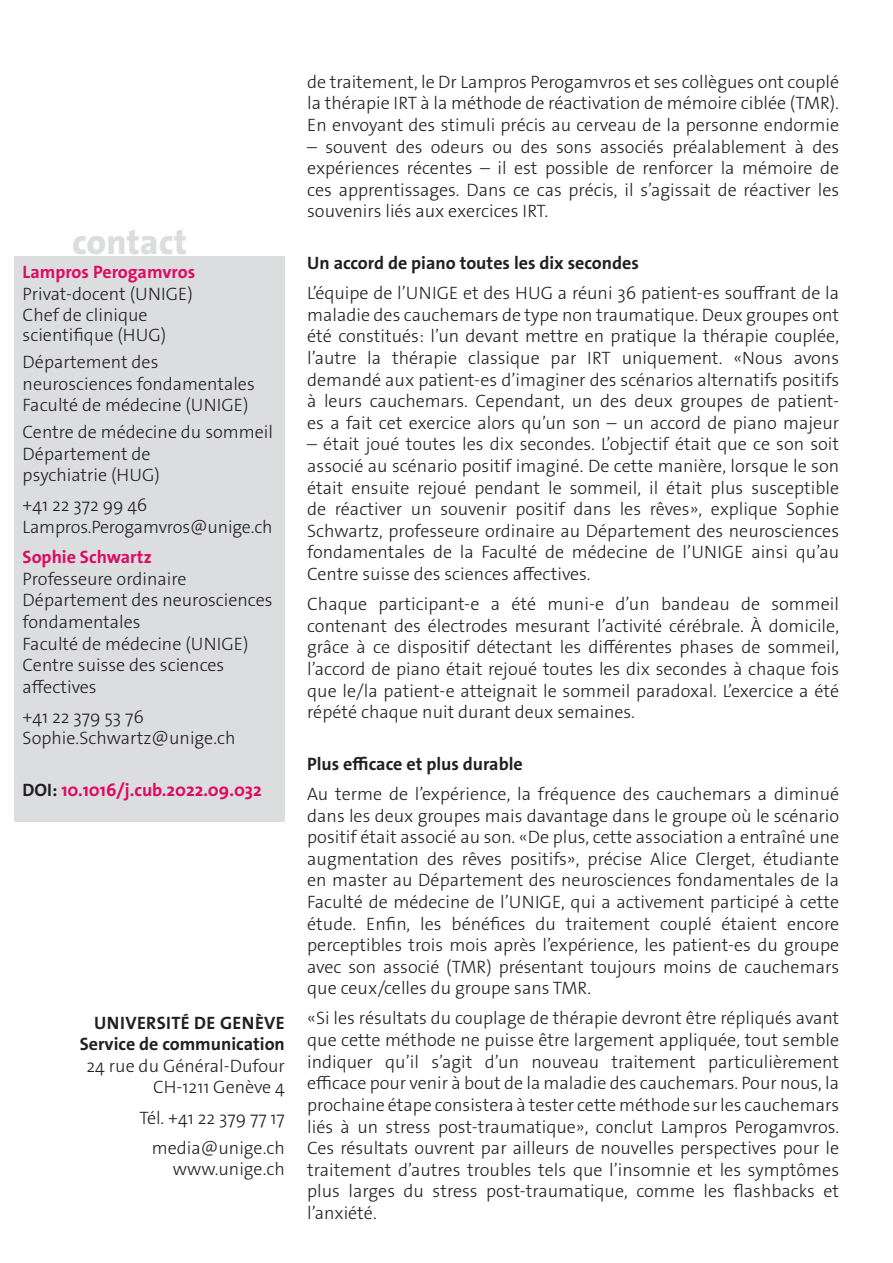
<style>
.page{position:relative;width:893px;height:1263px;background:#fff}
.page>*{position:absolute;margin:0;border:0;box-sizing:border-box;transform-origin:0 0}
._4__texte_courant{font:800 35.7px "The Sans Os F";color:#dcdddf}
._4__texte_courant-2{font:300 18px/21.6px "The Sans Os F";color:#231f20}
.texte_courant{font:300 18px/21.6px "The Sans Os F";color:#231f20;text-align:right}
._4__texte_courant-3{font:700 18px "The Sans Os F";color:#231f20}
._4__texte_courant-4{font:700 18px "The Sans Os F";color:#db0a62}
.texte_courant-2{font:700 18px "The Sans Os F";letter-spacing:.02em;color:#231f20}
.s1{font-weight:700;color:#db0a62}
.s2{color:#231f20}
.s3{font-weight:700}
</style>
<div class="page">
<div style="left:14px;top:256px;width:271px;height:566px;background:#dcdddf"></div>
<p class="_4__texte_courant" style="left:72px;top:219px;width:116px">contact</p>
<p class="_4__texte_courant-2" style="left:23px;top:261px;width:174px"><span class="s1">Lampros Perogamvros<br></span>Privat-docent (UNIGE)<br>Chef de clinique</p>
<p class="_4__texte_courant-2" style="left:23px;top:321px;width:145px;line-height:27px">scientifique (HUG)<br>Département des</p>
<p class="_4__texte_courant-2" style="left:23px;top:373px;width:234px">neurosciences fondamentales<br>Faculté de médecine (UNIGE)</p>
<p class="_4__texte_courant-2" style="left:23px;top:421px;width:252px">Centre de médecine du sommeil<br>Département de<br>psychiatrie (HUG)</p>
<p class="_4__texte_courant-2" style="left:23px;top:495px;width:252px">+41 22 372 99 46<br>Lampros.Perogamvros@unige.ch</p>
<p class="_4__texte_courant-2" style="left:23px;top:546px;width:251px"><span class="s1">Sophie Schwartz<br></span>Professeure ordinaire<br>Département des neurosciences fondamentales<br>Faculté de médecine (UNIGE)<br>Centre suisse des sciences affectives</p>
<p class="_4__texte_courant-2" style="left:23px;top:706px;width:214px">+41 22 379 53 76<br>Sophie.Schwartz@unige.ch</p>
<p class="_4__texte_courant-4" style="left:23px;top:778px;width:241px"><span class="s2">DOI:</span> 10.1016/j.cub.2022.09.032</p>
<p class="texte_courant-2" style="left:94px;top:1011px;width:192px">UNIVERSITÉ DE GENÈVE</p>
<p class="texte_courant" style="left:80px;top:1033px;width:207px"><span class="s3">Service de communication<br></span>24 rue du Général-Dufour<br>CH-1211 Genève 4</p>
<p class="texte_courant" style="left:139px;top:1107px;width:147px">Tél. +41 22 379 77 17</p>
<p class="texte_courant" style="left:152px;top:1137px;width:135px">media@unige.ch www.unige.ch</p>
<p class="_4__texte_courant-2" style="left:307px;top:71px;width:533px;text-align:justify">de traitement, le Dr Lampros Perogamvros et ses collègues ont couplé la thérapie IRT à la méthode de réactivation de mémoire ciblée (TMR).<br>En envoyant des stimuli précis au cerveau de la personne endormie</p>
<p class="_4__texte_courant-2" style="left:307px;top:136px;width:533px;text-align:justify">– souvent des odeurs ou des sons associés préalablement à des expériences récentes – il est possible de renforcer la mémoire de ces apprentissages. Dans ce cas précis, il s’agissait de réactiver les souvenirs liés aux exercices IRT.</p>
<p class="_4__texte_courant-3" style="left:307px;top:251px;width:333px">Un accord de piano toutes les dix secondes</p>
<p class="_4__texte_courant-2" style="left:307px;top:282px;width:533px;text-align:justify">L’équipe de l’UNIGE et des HUG a réuni 36 patient-es souffrant de la maladie des cauchemars de type non traumatique. Deux groupes ont été constitués: l’un devant mettre en pratique la thérapie couplée, l’autre la thérapie classique par IRT uniquement. «Nous avons demandé aux patient-es d’imaginer des scénarios alternatifs positifs à leurs cauchemars. Cependant, un des deux groupes de patient&shy;es a fait cet exercice alors qu’un son – un accord de piano majeur</p>
<p class="_4__texte_courant-2" style="left:307px;top:434px;width:533px;text-align:justify">– était joué toutes les dix secondes. L’objectif était que ce son soit associé au scénario positif imaginé. De cette manière, lorsque le son était ensuite rejoué pendant le sommeil, il était plus susceptible de réactiver un souvenir positif dans les rêves», explique Sophie Schwartz, professeure ordinaire au Département des neurosciences fondamentales de la Faculté de médecine de l’UNIGE ainsi qu’au Centre suisse des sciences affectives.</p>
<p class="_4__texte_courant-2" style="left:307px;top:593px;width:533px;text-align:justify">Chaque participant-e a été muni-e d’un bandeau de sommeil contenant des électrodes mesurant l’activité cérébrale. À domicile, grâce à ce dispositif détectant les différentes phases de sommeil, l’accord de piano était rejoué toutes les dix secondes à chaque fois que le/la patient-e atteignait le sommeil paradoxal. L’exercice a été répété chaque nuit durant deux semaines.</p>
<p class="_4__texte_courant-3" style="left:307px;top:752px;width:217px">Plus efficace et plus durable</p>
<p class="_4__texte_courant-2" style="left:307px;top:783px;width:533px;text-align:justify">Au terme de l’expérience, la fréquence des cauchemars a diminué dans les deux groupes mais davantage dans le groupe où le scénario positif était associé au son. «De plus, cette association a entraîné une augmentation des rêves positifs», précise Alice Clerget, étudiante en master au Département des neurosciences fondamentales de la Faculté de médecine de l’UNIGE, qui a activement participé à cette étude. Enfin, les bénéfices du traitement couplé étaient encore perceptibles trois mois après l’expérience, les patient-es du groupe avec son associé (TMR) présentant toujours moins de cauchemars que ceux/celles du groupe sans TMR.</p>
<p class="_4__texte_courant-2" style="left:307px;top:1008px;width:533px;text-align:justify">«Si les résultats du couplage de thérapie devront être répliqués avant que cette méthode ne puisse être largement appliquée, tout semble indiquer qu’il s’agit d’un nouveau traitement particulièrement efficace pour venir à bout de la maladie des cauchemars. Pour nous, la prochaine étape consistera à tester cette méthode sur les cauchemars liés à un stress post-traumatique», conclut Lampros Perogamvros.<br>Ces résultats ouvrent par ailleurs de nouvelles perspectives pour le traitement d’autres troubles tels que l’insomnie et les symptômes plus larges du stress post-traumatique, comme les flashbacks et l’anxiété.</p>
</div>
